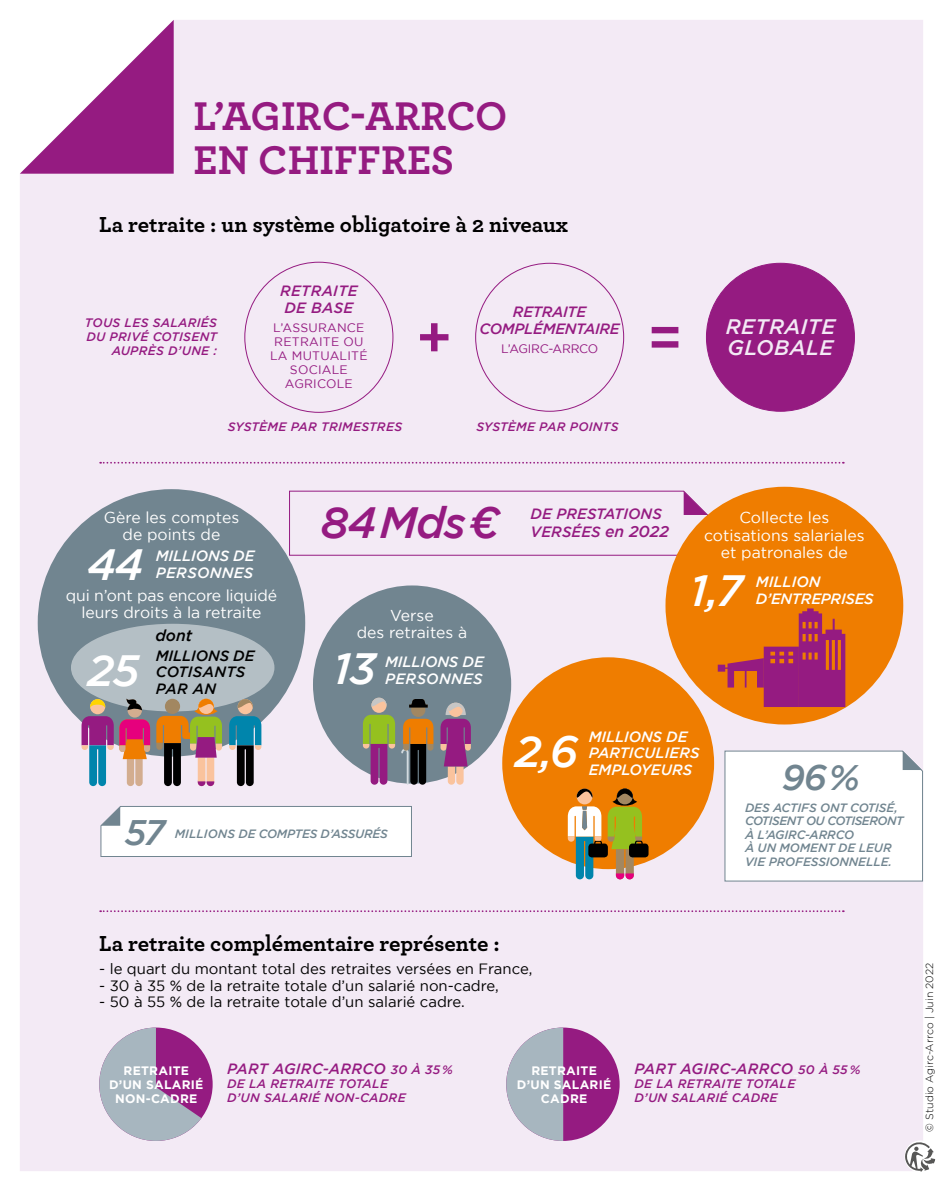
<style>
.page{position:relative;width:943px;height:1191px;background:#fff}
.page>*{position:absolute;margin:0;border:0;box-sizing:border-box;transform-origin:0 0}
.t1{font:italic 500 43.75px "Gotham";color:#fff}
.t2{font:italic 500 43.75px "Gotham";color:#951b81}
.t3{font:700 42px/43.8px "Archer";color:#951b81}
.t4{font:italic 500 35.35px "Gotham";color:#718590}
.t5{font:700 22.75px "Archer";color:#000}
.t6{font:italic 500 21px/21px "Gotham";letter-spacing:.02em;color:#f3eaf5}
.t7{font:15.75px/17.5px "Gotham";color:#fff;text-align:center}
.t8{font:italic 500 15.75px "Gotham";color:#000}
.t9{font:14.88px "Gotham";color:#000}
.t10{font:italic 500 14.88px/16.6px "Gotham";letter-spacing:-.01em;color:#fff}
.t11{font:italic 500 14.88px/16.6px "Gotham";letter-spacing:.02em;color:#951b81}
.t12{font:italic 500 14.88px "Gotham";color:#951b81}
.t13{font:italic 500 14.88px/16.6px "Gotham";letter-spacing:-.01em;color:#000}
.t14{font:italic 500 14.88px/16.6px "Gotham";letter-spacing:-.02em;color:#951b81;text-align:center}
.t15{font:italic 500 12.25px/14px "Gotham";letter-spacing:.02em;color:#951b81}
.t16{font:700 12.25px/14px "Gotham";letter-spacing:.02em;color:#fff;text-align:center}
.t17{font:12.25px/14px "Gotham";letter-spacing:.02em;color:#951b81;text-align:center}
.t18{font:12.25px "Gotham";letter-spacing:-.02em;color:#951b81}
.t19{font:italic 500 12.08px/13.5px "Gotham";letter-spacing:-.01em;color:#718590}
.t20{font:300 10.5px "Gotham";color:#000}
.s1{font-size:15.75px}
.s2{font-size:12.25px}
</style>
<div class="page">
<div style="left:20px;top:20px;width:903px;height:1151px;background:#f3eaf5"></div>
<svg style="left:20px;top:20px;width:154px;height:154px"></svg>
<svg style="left:420px;top:323px;width:28px;height:28px"></svg>
<svg style="left:651px;top:327px;width:27px;height:20px"></svg>
<div style="left:706px;top:263px;width:148px;height:148px;background:#951b81;border-radius:50%"></div>
<div style="left:313px;top:585px;width:198px;height:198px;background:#718590;border-radius:50%"></div>
<div style="left:371px;top:697px;width:15px;height:16px;background:#fac39d;border-radius:50%"></div>
<svg style="left:363px;top:715px;width:32px;height:69px"></svg>
<svg style="left:371px;top:697px;width:15px;height:9px"></svg>
<svg style="left:401px;top:699px;width:32px;height:85px"></svg>
<svg style="left:440px;top:702px;width:31px;height:82px"></svg>
<svg style="left:289px;top:490px;width:419px;height:66px;background:#eee1f0"></svg>
<div style="left:38px;top:489px;width:267px;height:267px;background:#718590;border-radius:50%"></div>
<div style="left:71px;top:624px;width:203px;height:87px;background:#b4bfc5;border-radius:50%"></div>
<svg style="left:81px;top:697px;width:69px;height:89px"></svg>
<div style="left:238px;top:699px;width:15px;height:15px;background:#fac39d;border-radius:50%"></div>
<svg style="left:229px;top:716px;width:32px;height:70px;background:#507e90"></svg>
<svg style="left:238px;top:699px;width:15px;height:9px"></svg>
<svg style="left:156px;top:699px;width:66px;height:87px"></svg>
<div style="left:165px;top:699px;width:15px;height:15px;background:#a28761;border-radius:50%"></div>
<div style="left:665px;top:487px;width:238px;height:237px;background:#ef7d00;border-radius:50%"></div>
<svg style="left:717px;top:608px;width:128px;height:99px"></svg>
<svg style="left:100px;top:805px;width:312px;height:52px"></svg>
<div style="left:502px;top:657px;width:212px;height:212px;background:#ef7d00;border-radius:50%"></div>
<svg style="left:568px;top:788px;width:80px;height:91px"></svg>
<svg style="left:724px;top:750px;width:199px;height:131px"></svg>
<div style="left:904px;top:1140px;width:31px;height:32px;background:#f8f3f9;border-radius:50%"></div>
<svg style="left:904px;top:1141px;width:31px;height:31px"></svg>
<svg style="left:100px;top:462px;width:743px;height:1px"></svg>
<svg style="left:100px;top:910px;width:743px;height:2px"></svg>
<div style="left:506px;top:1027px;width:113px;height:114px;background:#951b81;border-radius:50%"></div>
<svg style="left:506px;top:1027px;width:57px;height:114px;background:#b7c0ca"></svg>
<div style="left:99px;top:1027px;width:114px;height:114px;background:#951b81;border-radius:50%"></div>
<svg style="left:99px;top:1027px;width:102px;height:114px"></svg>
<h2 class="t3" style="left:193px;top:92px;width:315px">L’AGIRC-ARRCO<br>EN CHIFFRES</h2>
<h3 class="t5" style="left:99px;top:206px;width:470px">La retraite : un système obligatoire à 2 niveaux</h3>
<p class="t15" style="left:85px;top:315px;width:134px;text-align:right">TOUS LES SALARIÉS<br>DU PRIVÉ COTISENT<br>AUPRÈS D’UNE :</p>
<p class="t11" style="left:280px;top:282px;width:79px">RETRAITE<br>DE BASE</p>
<p class="t17" style="left:270px;top:320px;width:99px">L’ASSURANCE<br>RETRAITE OU<br>LA MUTUALITÉ<br>SOCIALE<br>AGRICOLE</p>
<p class="t14" style="left:479px;top:303px;width:142px">RETRAITE<br>COMPLÉMENTAIRE</p>
<p class="t18" style="left:501px;top:341px;width:99px">L’AGIRC-ARRCO</p>
<p class="t15" style="left:228px;top:419px;width:176px">SYSTÈME PAR TRIMESTRES</p>
<p class="t15" style="left:476px;top:419px;width:144px">SYSTÈME PAR POINTS</p>
<h3 class="t6" style="left:725px;top:316px;width:111px">RETRAITE<br>GLOBALE</h3>
<p class="t7" style="left:104px;top:508px;width:137px">Gère les comptes de points de</p>
<h1 class="t1" style="left:87px;top:539px;width:57px">44</h1>
<p class="t10" style="left:156px;top:547px;width:100px">MILLIONS DE<br>PERSONNES</p>
<p class="t7" style="left:66px;top:586px;width:213px">qui n’ont pas encore liquidé leurs droits à la retraite</p>
<p class="t8" style="left:155px;top:626px;width:38px">dont</p>
<h1 class="t1" style="left:87px;top:645px;width:53px">25</h1>
<p class="t13" style="left:156px;top:647px;width:100px">MILLIONS DE<br>COTISANTS<br>PAR AN</p>
<h1 class="t2" style="left:320px;top:498px;width:181px">84 Mds ¤</h1>
<p class="t7" style="left:357px;top:606px;width:112px">Verse<br>des retraites à</p>
<h1 class="t1" style="left:333px;top:644px;width:44px">13</h1>
<p class="t10" style="left:385px;top:653px;width:100px">MILLIONS DE<br>PERSONNES</p>
<p class="t12" style="left:530px;top:506px;width:133px">DE PRESTATIONS</p>
<p class="t12" style="left:530px;top:523px;width:140px">VERSÉES <span class="s1">en 2022</span></p>
<p class="t7" style="left:704px;top:508px;width:162px">Collecte les cotisations salariales et patronales de</p>
<h1 class="t1" style="left:690px;top:565px;width:55px">1,7</h1>
<p class="t10" style="left:755px;top:574px;width:119px">MILLION<br>D’ENTREPRISES</p>
<h3 class="t4" style="left:125px;top:812px;width:42px">57</h3>
<p class="t19" style="left:175px;top:826px;width:215px">MILLIONS DE COMPTES D’ASSURÉS</p>
<h1 class="t1" style="left:515px;top:727px;width:64px">2,6</h1>
<p class="t10" style="left:588px;top:728px;width:112px">MILLIONS DE<br>PARTICULIERS</p>
<p class="t10" style="left:588px;top:761px;width:105px">EMPLOYEURS</p>
<h3 class="t4" style="left:782px;top:757px;width:79px">96%</h3>
<p class="t19" style="left:745px;top:800px;width:160px">DES ACTIFS ONT COTISÉ,<br>COTISENT OU COTISERONT<br>À L’AGIRC-ARRCO<br>À UN MOMENT DE LEUR<br>VIE PROFESSIONNELLE.</p>
<h3 class="t5" style="left:99px;top:925px;width:402px">La retraite complémentaire représente :</h3>
<p class="t9" style="left:99px;top:960px;width:434px">- le quart du montant total des retraites versées en France,</p>
<p class="t9" style="left:99px;top:977px;width:401px">- 30 à 35 % de la retraite totale d’un salarié non-cadre,</p>
<p class="t9" style="left:99px;top:993px;width:367px">- 50 à 55 % de la retraite totale d’un salarié cadre.</p>
<p class="t16" style="left:109px;top:1063px;width:96px">RETRAITE<br>D’UN SALARIÉ<br>NON-CADRE</p>
<p class="t11" style="left:227px;top:1060px;width:227px">PART AGIRC-ARRCO <span class="s2">30 À 35 %</span></p>
<p class="t15" style="left:227px;top:1076px;width:180px">DE LA RETRAITE TOTALE<br>D’UN SALARIÉ NON-CADRE</p>
<p class="t16" style="left:517px;top:1063px;width:96px">RETRAITE<br>D’UN SALARIÉ<br>CADRE</p>
<p class="t11" style="left:634px;top:1060px;width:227px">PART AGIRC-ARRCO <span class="s2">50 À 55 %</span></p>
<p class="t15" style="left:634px;top:1076px;width:162px">DE LA RETRAITE TOTALE<br>D’UN SALARIÉ CADRE</p>
<p class="t20" style="left:923px;top:1131px;width:170px;rotate:-90deg">© Studio Agirc-Arrco | Juin 2022</p>
</div>
